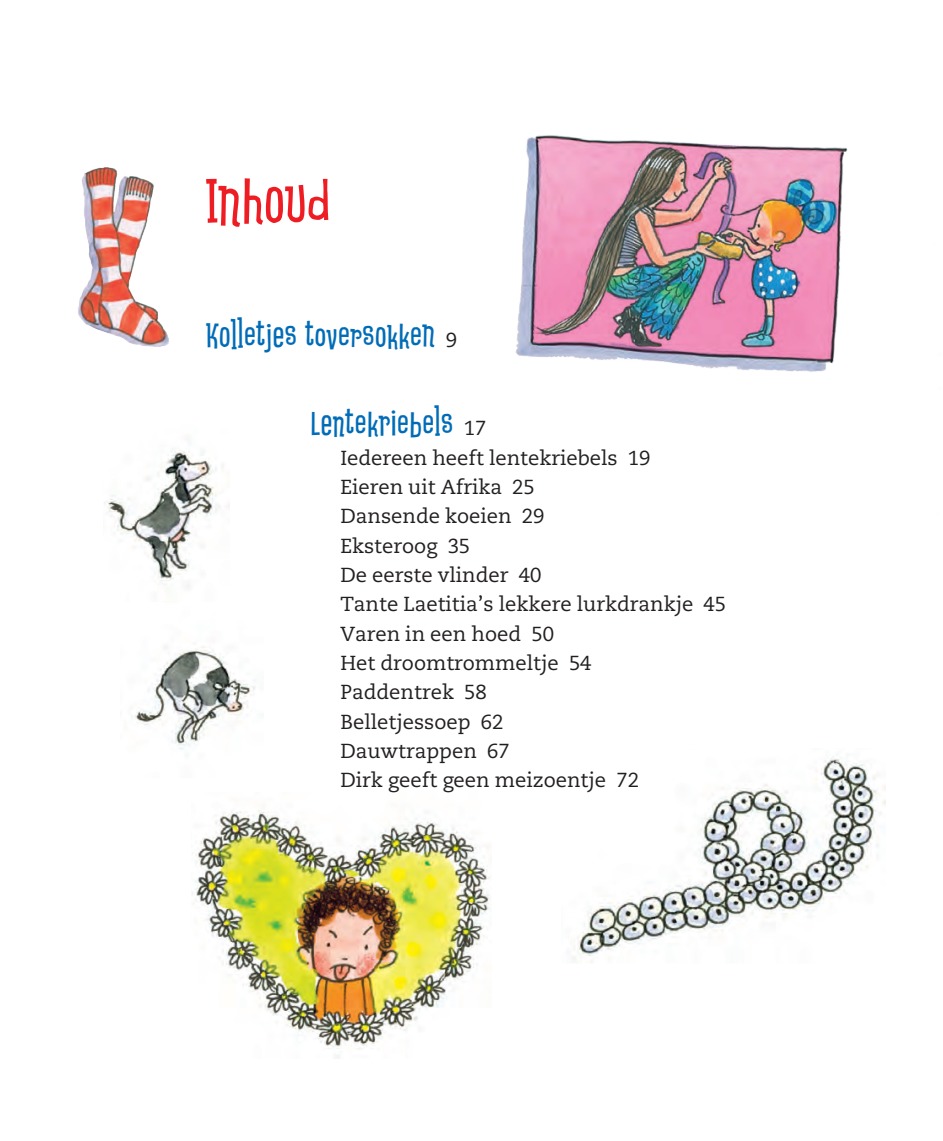
<style>
.page{position:relative;width:943px;height:1141px;background:#fff}
.page>*{position:absolute;margin:0;border:0;box-sizing:border-box;transform-origin:0 0}
.t1{font:69.65px "Astronaut Jones PB";letter-spacing:.01em;color:#ee1d23}
.t2{font:38.68px "Astronaut Jones PB";letter-spacing:.02em;color:#006cb7}
.t3{font:20.3px/29.4px "Caecilia CE";color:#231f20}
.s1{font-family:"Caecilia CE";font-size:20.3px;color:#231f20}
</style>
<div class="page">
<img style="left:192px;top:805px;width:298px;height:253px">
<img style="left:104px;top:450px;width:126px;height:137px">
<img style="left:135px;top:646px;width:120px;height:103px">
<img style="left:572px;top:756px;width:313px;height:207px">
<img style="left:515px;top:135px;width:333px;height:237px">
<img style="left:78px;top:167px;width:91px;height:180px">
<h1 class="t1" style="left:206px;top:160px;width:126px">Inhoud</h1>
<h2 class="t2" style="left:206px;top:312px;width:253px">Kolletjes toversokken <span class="s1">9</span></h2>
<h2 class="t2" style="left:310px;top:400px;width:177px">Lentekriebels <span class="s1">17</span></h2>
<p class="t3" style="left:340px;top:443px;width:387px">Iedereen heeft lentekriebels 19<br>Eieren uit Afrika 25<br>Dansende koeien 29<br>Eksteroog 35<br>De eerste vlinder 40<br>Tante Laetitia’s lekkere lurkdrankje 45<br>Varen in een hoed 50<br>Het droomtrommeltje 54<br>Paddentrek 58<br>Belletjessoep 62<br>Dauwtrappen 67<br>Dirk geeft geen meizoentje 72</p>
</div>
